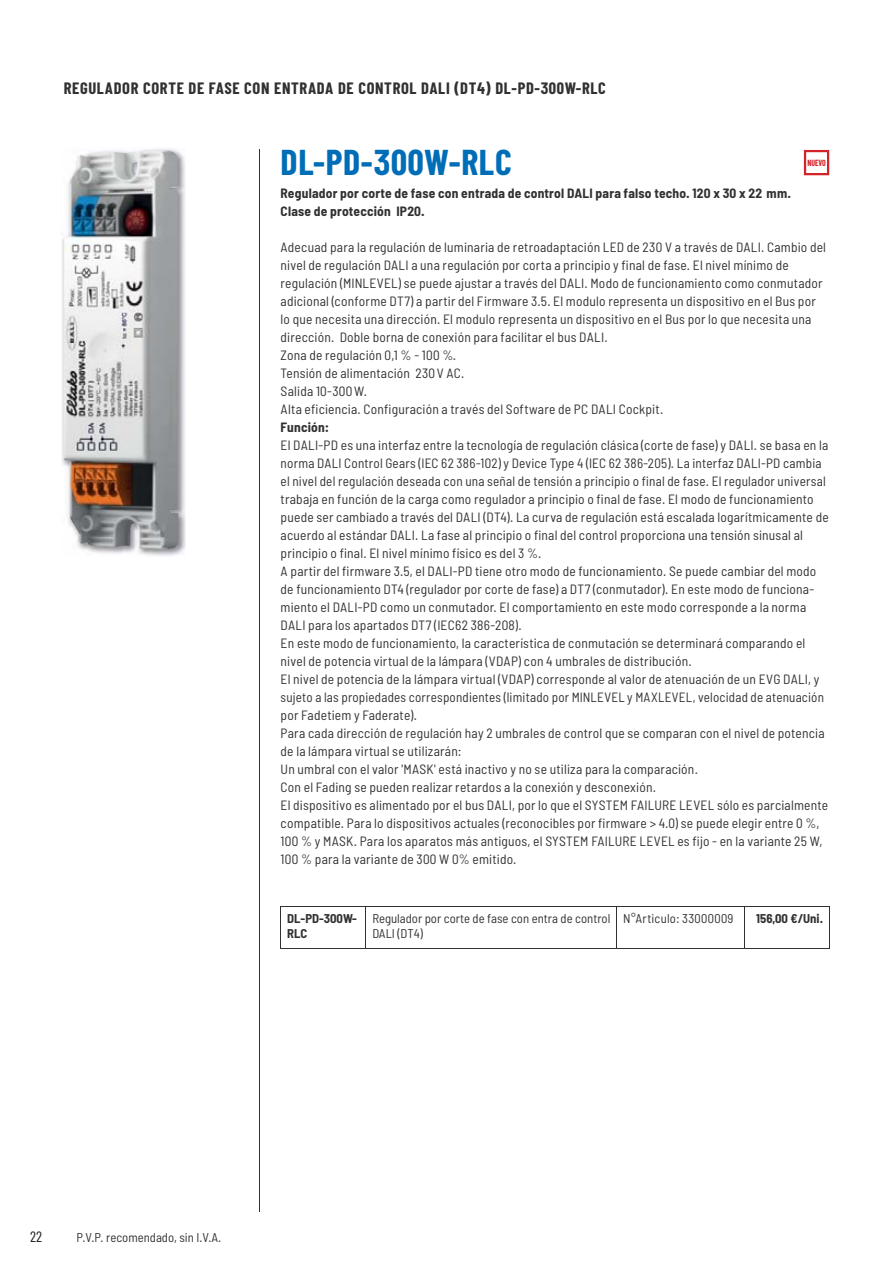
<style>
.page{position:relative;width:893px;height:1263px;background:#fff}
.page>*{position:absolute;margin:0;border:0;box-sizing:border-box;transform-origin:0 0}
.t1{font:700 36px "Barlow Condensed";letter-spacing:.015em;color:#006db7}
.t2{font:700 16.5px "Barlow Condensed";letter-spacing:.04em;color:#323031}
.t3{font:15px "Barlow Condensed";color:#231f20}
.t4{font:semi-condensed 13.5px/18px "Barlow";letter-spacing:.015em;color:#323031}
.t5{font:700 semi-condensed 13.5px/18px "Barlow";letter-spacing:.015em;color:#323031}
.t6{font:semi-condensed 12.75px/15px "Barlow";color:#323031}
.t7{font:700 semi-condensed 12.75px/15px "Barlow";color:#323031}
.t8{font:semi-condensed 12.75px "Barlow";letter-spacing:.03em;color:#323031}
.t9{font:700 9px "Barlow Condensed";letter-spacing:-.005em;color:#d2232a;scale:.86 1}
</style>
<div class="page">
<img style="left:61px;top:149px;width:124px;height:407px">
<img style="left:64px;top:150px;width:115px;height:399px">
<hr style="left:281px;top:906px;width:85px;height:1px;background:#323031">
<hr style="left:281px;top:907px;width:1px;height:41px;background:#323031">
<hr style="left:281px;top:948px;width:85px;height:1px;background:#323031">
<hr style="left:616px;top:907px;width:1px;height:41px;background:#323031">
<hr style="left:744px;top:906px;width:86px;height:1px;background:#323031">
<hr style="left:829px;top:907px;width:1px;height:41px;background:#323031">
<hr style="left:744px;top:948px;width:86px;height:1px;background:#323031">
<hr style="left:366px;top:906px;width:251px;height:1px;background:#323031">
<hr style="left:366px;top:907px;width:1px;height:41px;background:#323031">
<hr style="left:617px;top:906px;width:127px;height:1px;background:#323031">
<hr style="left:744px;top:907px;width:1px;height:41px;background:#323031">
<hr style="left:366px;top:948px;width:378px;height:1px;background:#323031">
<svg style="left:804px;top:150px;width:25px;height:25px"></svg>
<hr style="left:259px;top:149px;width:1px;height:1063px;background:#323031">
<p class="t2" style="left:64px;top:83px;width:544px">REGULADOR CORTE DE FASE CON ENTRADA DE CONTROL DALI (DT4) DL-PD-300W-RLC</p>
<h1 class="t1" style="left:281px;top:150px;width:233px">DL-PD-300W-RLC</h1>
<p class="t5" style="left:281px;top:186px;width:512px">Regulador por corte de fase con entrada de control DALI para falso techo. 120 x 30 x 22 mm.<br>Clase de protección IP20.</p>
<p class="t4" style="left:281px;top:240px;width:547px">Adecuad para la regulación de luminaria de retroadaptación LED de 230 V a través de DALI. Cambio del nivel de regulación DALI a una regulación por corta a principio y final de fase. El nivel mínimo de regulación (MINLEVEL) se puede ajustar a través del DALI. Modo de funcionamiento como conmutador adicional (conforme DT7) a partir del Firmware 3.5. El modulo representa un dispositivo en el Bus por lo que necesita una dirección. El modulo representa un dispositivo en el Bus por lo que necesita una dirección. Doble borna de conexión para facilitar el bus DALI.<br>Zona de regulación 0,1 % - 100 %·<br>Tensión de alimentación 230 V AC.<br>Salida 10-300 W.<br>Alta eficiencia. Configuración a través del Software de PC DALI Cockpit.</p>
<p class="t5" style="left:281px;top:420px;width:50px">Función:</p>
<p class="t4" style="left:281px;top:438px;width:550px">El DALI-PD es una interfaz entre la tecnología de regulación clásica (corte de fase) y DALI. se basa en la norma DALI Control Gears (IEC 62 386-102) y Device Type 4 (IEC 62 386-205). La interfaz DALI-PD cambia el nivel del regulación deseada con una señal de tensión a principio o final de fase. El regulador universal trabaja en función de la carga como regulador a principio o final de fase. El modo de funcionamiento puede ser cambiado a través del DALI (DT4). La curva de regulación está escalada logarítmicamente de acuerdo al estándar DALI. La fase al principio o final del control proporciona una tensión sinusal al principio o final. El nivel mínimo físico es del 3 %.<br>A partir del firmware 3.5, el DALI-PD tiene otro modo de funcionamiento. Se puede cambiar del modo de funcionamiento DT4 (regulador por corte de fase) a DT7 (conmutador). En este modo de funciona&shy;miento el DALI-PD como un conmutador. El comportamiento en este modo corresponde a la norma DALI para los apartados DT7 (IEC62 386-208).<br>En este modo de funcionamiento, la característica de conmutación se determinará comparando el nivel de potencia virtual de la lámpara (VDAP) con 4 umbrales de distribución.<br>El nivel de potencia de la lámpara virtual (VDAP) corresponde al valor de atenuación de un EVG DALI, y sujeto a las propiedades correspondientes (limitado por MINLEVEL y MAXLEVEL, velocidad de atenuación por Fadetiem y Faderate).<br>Para cada dirección de regulación hay 2 umbrales de control que se comparan con el nivel de potencia de la lámpara virtual se utilizarán:<br>Un umbral con el valor 'MASK' está inactivo y no se utiliza para la comparación.<br>Con el Fading se pueden realizar retardos a la conexión y desconexión.<br>El dispositivo es alimentado por el bus DALI, por lo que el SYSTEM FAILURE LEVEL sólo es parcialmente compatible. Para lo dispositivos actuales (reconocibles por firmware &gt; 4.0) se puede elegir entre 0 %, 100 % y MASK. Para los aparatos más antiguos, el SYSTEM FAILURE LEVEL es fijo - en la variante 25 W, 100 % para la variante de 300 W 0% emitido.</p>
<p class="t9" style="left:807px;top:160px;width:23px">NUEVO</p>
<p class="t7" style="left:287px;top:913px;width:71px">DL-PD-300W-<br>RLC</p>
<p class="t6" style="left:372px;top:913px;width:239px">Regulador por corte de fase con entra de control<br>DALI (DT4)</p>
<p class="t8" style="left:623px;top:914px;width:112px">N°Articulo: 33000009</p>
<p class="t7" style="left:756px;top:913px;width:68px">156,00 €/Uni.</p>
<p class="t3" style="left:30px;top:1231px;width:14px">22</p>
<p class="t6" style="left:76px;top:1232px;width:146px">P.V.P. recomendado, sin I.V.A.</p>
</div>
